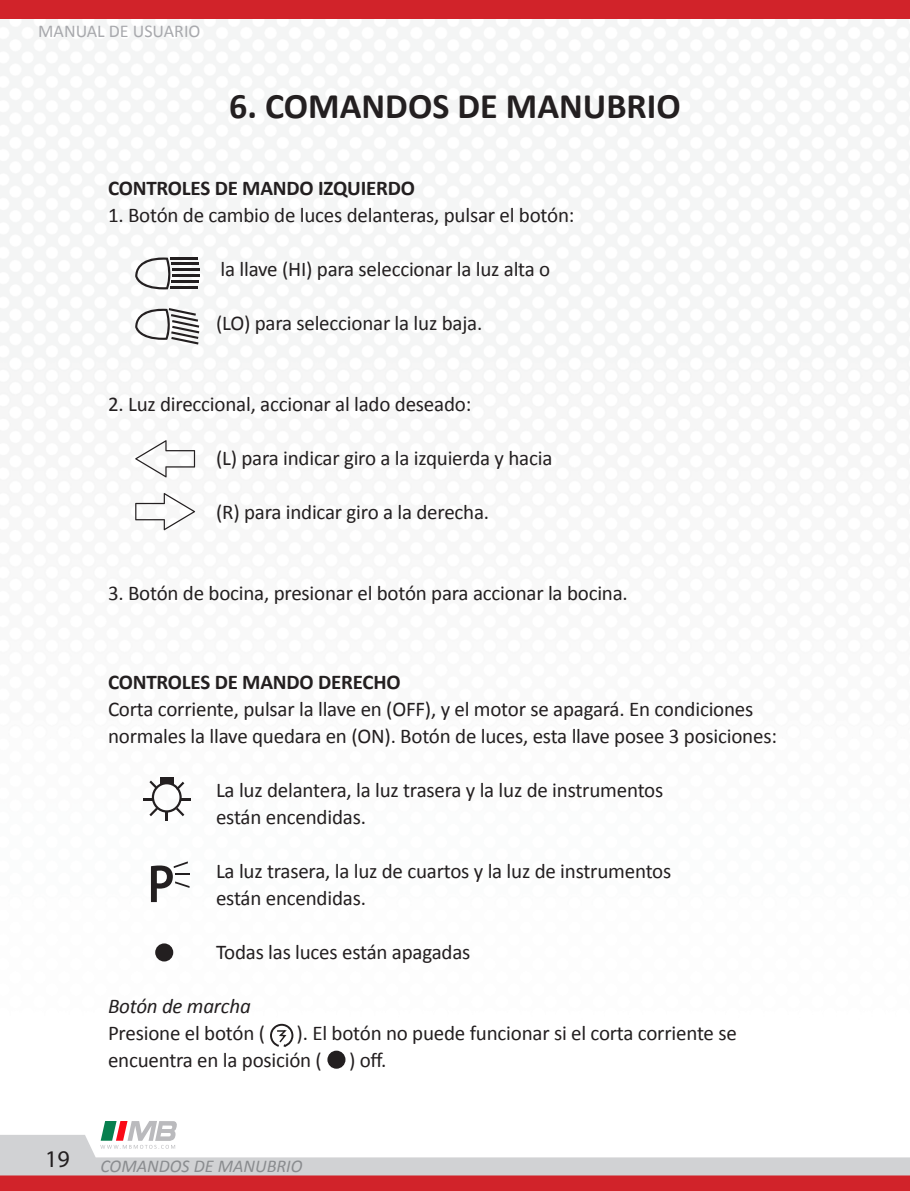
<style>
.page{position:relative;width:910px;height:1191px;background:#fff}
.page>*{position:absolute;margin:0;border:0;box-sizing:border-box;transform-origin:0 0}
.t1{font:700 36px "Calibri";color:#231f20}
.t2{font:24px "Myriad Pro";color:#231f20}
.t3{font:21px/27px "Calibri";letter-spacing:-.01em;color:#231f20}
.t4{font:700 21px "Calibri";letter-spacing:-.01em;color:#231f20}
.t5{font:italic 21px "Calibri";letter-spacing:-.01em;color:#231f20}
.t6{font:italic 18px "Calibri";color:#8a8c8f}
.t7{font:18px "Calibri";color:#a8a9ad}
</style>
<div class="page">
<img style="left:0;top:18px;width:910px;height:1051px">
<div style="left:0;top:0;width:910px;height:18px;background:#d1232a"></div>
<svg style="left:0;top:1121px;width:910px;height:70px"></svg>
<svg style="left:135px;top:257px;width:38px;height:32px"></svg>
<hr style="left:170px;top:258px;width:28px;height:2px;background:#231f20">
<hr style="left:171px;top:262px;width:28px;height:3px;background:#231f20">
<hr style="left:173px;top:268px;width:27px;height:3px;background:#231f20">
<hr style="left:173px;top:274px;width:27px;height:3px;background:#231f20">
<hr style="left:171px;top:281px;width:28px;height:2px;background:#231f20">
<hr style="left:170px;top:287px;width:28px;height:2px;background:#231f20">
<svg style="left:135px;top:308px;width:64px;height:36px"></svg>
<svg style="left:135px;top:440px;width:60px;height:37px"></svg>
<svg style="left:135px;top:493px;width:60px;height:37px"></svg>
<svg style="left:151px;top:861px;width:39px;height:41px"></svg>
<div style="left:155px;top:943px;width:18px;height:18px;background:#231f20;border-radius:50%"></div>
<div style="left:327px;top:1050px;width:18px;height:18px;background:#231f20;border-radius:50%"></div>
<svg style="left:143px;top:780px;width:47px;height:41px"></svg>
<div style="left:160px;top:777px;width:13px;height:6px;background:#231f20"></div>
<svg style="left:270px;top:1023px;width:23px;height:24px"></svg>
<p class="t7" style="left:38px;top:20px;width:164px">MANUAL DE USUARIO</p>
<p class="t1" style="left:229px;top:83px;width:453px">6. COMANDOS DE MANUBRIO</p>
<p class="t4" style="left:108px;top:175px;width:309px">CONTROLES DE MANDO IZQUIERDO</p>
<p class="t3" style="left:108px;top:202px;width:468px">1. Botón de cambio de luces delanteras, pulsar el botón:</p>
<p class="t3" style="left:221px;top:256px;width:331px">la llave (HI) para seleccionar la luz alta o</p>
<p class="t3" style="left:216px;top:310px;width:268px">(LO) para seleccionar la luz baja.</p>
<p class="t3" style="left:108px;top:391px;width:365px">2. Luz direccional, accionar al lado deseado:</p>
<p class="t3" style="left:216px;top:445px;width:338px">(L) para indicar giro a la izquierda y hacia</p>
<p class="t3" style="left:216px;top:499px;width:275px">(R) para indicar giro a la derecha.</p>
<p class="t3" style="left:108px;top:580px;width:521px">3. Botón de bocina, presionar el botón para accionar la bocina.</p>
<p class="t4" style="left:108px;top:668px;width:294px">CONTROLES DE MANDO DERECHO</p>
<p class="t3" style="left:108px;top:695px;width:670px">Corta corriente, pulsar la llave en (OFF), y el motor se apagará. En condiciones normales la llave quedara en (ON). Botón de luces, esta llave posee 3 posiciones:</p>
<p class="t3" style="left:216px;top:776px;width:449px">La luz delantera, la luz trasera y la luz de instrumentos</p>
<p class="t3" style="left:216px;top:803px;width:151px">están encendidas.</p>
<p class="t3" style="left:216px;top:857px;width:457px">La luz trasera, la luz de cuartos y la luz de instrumentos</p>
<p class="t3" style="left:216px;top:884px;width:151px">están encendidas.</p>
<p class="t3" style="left:216px;top:938px;width:256px">Todas las luces están apagadas</p>
<p class="t5" style="left:108px;top:992px;width:144px">Botón de marcha</p>
<p class="t3" style="left:108px;top:1019px;width:159px">Presione el botón (</p>
<p class="t3" style="left:108px;top:1019px;width:630px;text-indent:189px">). El botón no puede funcionar si el corta corriente se encuentra en la posición (</p>
<p class="t3" style="left:349px;top:1046px;width:39px">) off.</p>
<p class="t2" style="left:45px;top:1143px;width:26px">19</p>
<p class="t6" style="left:100px;top:1153px;width:204px">COMANDOS DE MANUBRIO</p>
</div>
